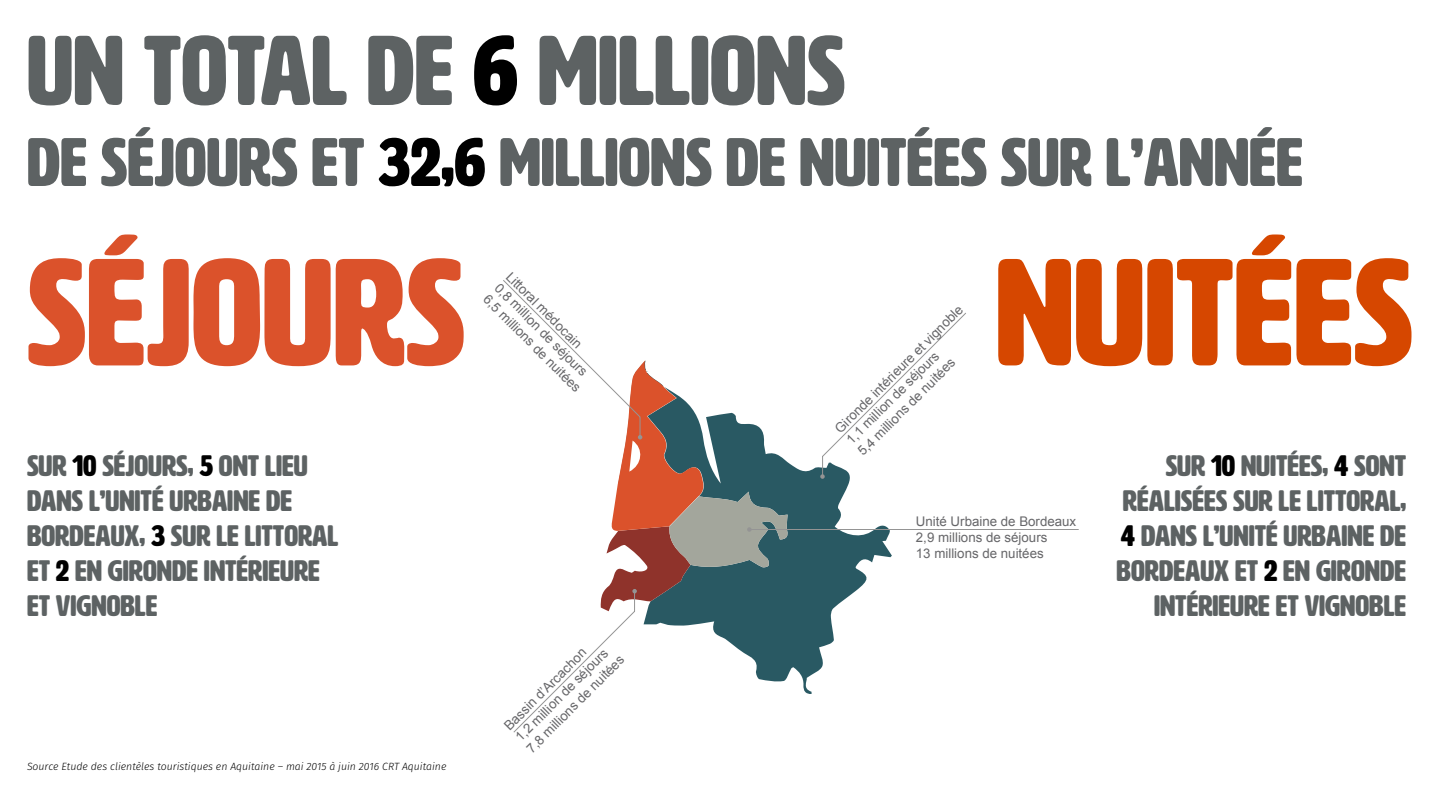
<style>
.page{position:relative;width:1440px;height:810px;background:#fff}
.page>*{position:absolute;margin:0;border:0;box-sizing:border-box;transform-origin:0 0}
.t1{font:150px "HWT Artz";color:#db522b}
.t2{font:150px "HWT Artz";color:#d64700}
.t3{font:97.5px "HWT Artz";color:#5d6263}
.t4{font:67.5px "HWT Artz";color:#5d6263}
.t5{font:29.25px/35.1px "HWT Artz";color:#5d6263}
.t6{font:13.27px/16px "Arial";color:#666669}
.t7{font:italic 300 10.5px "Fira Sans";color:#000}
.s1{color:#000}
</style>
<div class="page">
<svg style="left:789px;top:463px;width:103px;height:231px;fill:#2b5a64"></svg>
<hr style="left:749px;top:529px;width:330px;height:1px;background:#949494">
<svg style="left:820px;top:312px;width:146px;height:167px"></svg>
<svg style="left:503px;top:280px;width:286px;height:453px"></svg>
<p class="t3" style="left:27px;top:20px;width:820px">UN TOTAL DE <span class="s1">6</span> MILLIONS</p>
<p class="t4" style="left:27px;top:127px;width:1278px">DE SÉJOURS ET <span class="s1">32,6</span> MILLIONS DE NUITÉES SUR L’ANNÉE</p>
<p class="t1" style="left:27px;top:234px;width:440px">SÉJOURS</p>
<p class="t2" style="left:996px;top:234px;width:419px">NUITÉES</p>
<p class="t6" style="left:514px;top:269px;width:133px;rotate:45deg">Littoral médocain<br>0,8 million de séjours<br>6,5 millions de nuitées</p>
<p class="t6" style="left:832px;top:425px;width:176px;rotate:-45deg">Gironde intérieure et vignoble<br>1,1 million de séjours<br>5,4 millions de nuitées</p>
<p class="t5" style="left:27px;top:448px;width:313px">SUR <span class="s1">10</span> SÉJOURS, <span class="s1">5</span> ONT LIEU<br>DANS L’UNITÉ URBAINE DE<br>BORDEAUX, <span class="s1">3</span> SUR LE LITTORAL<br>ET <span class="s1">2</span> EN GIRONDE INTÉRIEURE<br>ET VIGNOBLE</p>
<p class="t5" style="left:1117px;top:448px;width:291px;text-align:right">SUR <span class="s1">10</span> NUITÉES, <span class="s1">4</span> SONT<br>RÉALISÉES SUR LE LITTORAL,<br><span class="s1">4</span> DANS L’UNITÉ URBAINE DE<br>BORDEAUX ET <span class="s1">2</span> EN GIRONDE<br>INTÉRIEURE ET VIGNOBLE</p>
<p class="t6" style="left:916px;top:514px;width:162px">Unité Urbaine de Bordeaux<br>2,9 millions de séjours<br>13 millions de nuitées</p>
<p class="t7" style="left:27px;top:759px;width:421px">Source Etude des clientèles touristiques en Aquitaine – mai 2015 à juin 2016 CRT Aquitaine</p>
<p class="t6" style="left:501px;top:722px;width:133px;rotate:-45deg">Bassin d’Arcachon<br>1,2 million de séjours<br>7,8 millions de nuitées</p>
</div>
